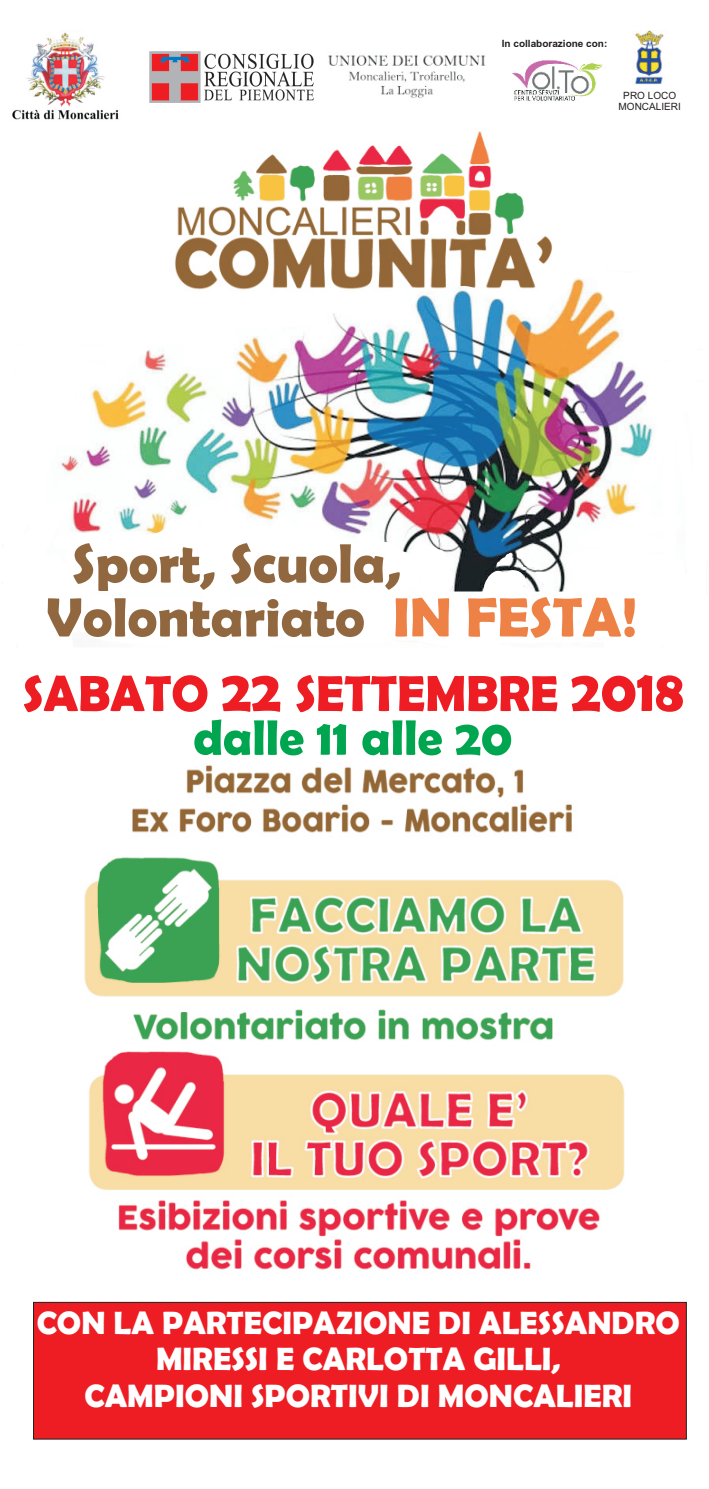
<style>
.page{position:relative;width:709px;height:1489px;background:#fff}
.page>*{position:absolute;margin:0;border:0;box-sizing:border-box;transform-origin:0 0}
.t1{font:700 55.5px "Berlin Sans FB Demi";color:#91673f}
.t2{font:700 50.75px "Berlin Sans FB Demi";color:#ee1d23}
.t3{font:700 50px "Berlin Sans FB Demi";color:#00a54f}
.t4{font:700 32.5px/36.5px "Berlin Sans FB Demi";color:#fff;text-align:center}
.t5{font:700 10px "Arial";color:#231f20}
.t6{font:10px/11.2px "Arial";color:#231f20;text-align:center}
.s1{color:#ee8246}
.s2{font-size:58.5px}
</style>
<div class="page">
<img style="left:174px;top:131px;width:378px;height:143px">
<img style="left:84px;top:857px;width:540px;height:183px">
<img style="left:89px;top:1051px;width:536px;height:219px">
<img style="left:186px;top:765px;width:338px;height:33px">
<img style="left:132px;top:804px;width:440px;height:29px">
<img style="left:60px;top:274px;width:593px;height:317px">
<div style="left:33px;top:1301px;width:654px;height:138px;background:#ee1d23"></div>
<img style="left:12px;top:32px;width:107px;height:88px">
<img style="left:328px;top:55px;width:157px;height:43px">
<img style="left:511px;top:60px;width:93px;height:41px">
<img style="left:635px;top:31px;width:29px;height:53px">
<img style="left:149px;top:52px;width:165px;height:50px">
<p class="t5" style="left:502px;top:40px;width:107px">In collaborazione con:</p>
<p class="t6" style="left:618px;top:90px;width:64px">PRO LOCO<br>MONCALIERI</p>
<h1 class="t1" style="left:72px;top:531px;width:330px">Sport, Scuola,</h1>
<h1 class="t1" style="left:46px;top:585px;width:592px">Volontariato <span class="s1">IN FESTA!</span></h1>
<h2 class="t2" style="left:23px;top:664px;width:662px">SABATO <span class="s2">22</span> SETTEMBRE <span class="s2">2018</span></h2>
<h3 class="t3" style="left:193px;top:708px;width:320px">dalle 11 alle 20</h3>
<p class="t4" style="left:37px;top:1303px;width:644px">CON LA PARTECIPAZIONE DI ALESSANDRO<br>MIRESSI E CARLOTTA GILLI,<br>CAMPIONI SPORTIVI DI MONCALIERI</p>
</div>
